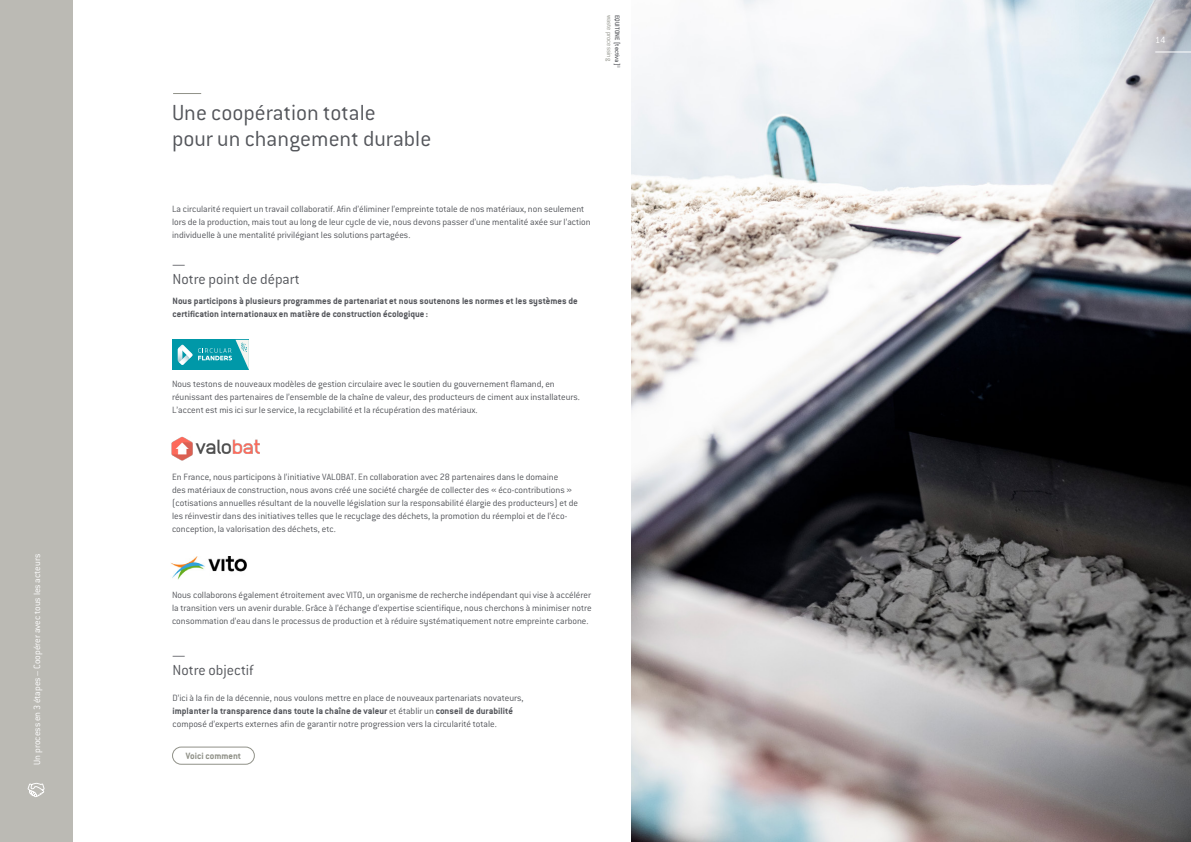
<style>
.page{position:relative;width:1191px;height:842px;background:#fff}
.page>*{position:absolute;margin:0;border:0;box-sizing:border-box;transform-origin:0 0}
.t1{font:300 24px/26px "ITC Conduit LTCE";color:#54565b}
.t2{font:300 16px/15px "ITC Conduit LTCE";color:#54565b}
.t3{font:300 10px/13px "ITC Conduit LTCE";color:#54565b}
.t4{font:700 10px/13px "ITC Conduit LTCE";color:#54565b}
.t5{font:300 10px "ITC Conduit LTCE";color:#fff}
.t6{font:700 10px "ITC Conduit LTCE";color:#909188}
.t7{font:500 7px/8px "ITC Conduit LTCE";color:#54565b}
.s1{font-weight:300;color:#909188}
.s2{font-weight:700}
</style>
<div class="page">
<img style="left:631px;top:0;width:560px;height:842px">
<div style="left:0;top:0;width:72px;height:842px;background:#bbbab4"></div>
<svg style="left:28px;top:783px;width:17px;height:14px"></svg>
<svg style="left:173px;top:93px;width:28px;height:1px"></svg>
<div style="left:172px;top:746px;width:83px;height:19px;border:1px solid #909188;border-radius:9px"></div>
<div style="left:172px;top:340px;width:77px;height:30px;background:#0098a8"></div>
<svg style="left:178px;top:340px;width:71px;height:30px"></svg>
<img style="left:171px;top:436px;width:89px;height:25px">
<img style="left:171px;top:556px;width:76px;height:23px">
<hr style="left:1155px;top:52px;width:36px;height:1px;background:#fff">
<p class="t5" style="left:31px;top:765px;width:212px;rotate:-90deg">Un process en 3 étapes – Coopérer avec tous les acteurs</p>
<h1 class="t1" style="left:172px;top:100px;width:261px">Une coopération totale<br>pour un changement durable</h1>
<p class="t7" style="left:621px;top:15px;width:55px;rotate:90deg">EQUITONE [tectiva]<sup>© </sup><span class="s1">waste processing</span></p>
<p class="t3" style="left:172px;top:203px;width:420px">La circularité requiert un travail collaboratif. Afin d’éliminer l’empreinte totale de nos matériaux, non seulement lors de la production, mais tout au long de leur cycle de vie, nous devons passer d’une mentalité axée sur l’action individuelle à une mentalité privilégiant les solutions partagées.</p>
<h2 class="t2" style="left:172px;top:256px;width:129px">—<br>Notre point de départ</h2>
<p class="t4" style="left:172px;top:294px;width:407px">Nous participons à plusieurs programmes de partenariat et nous soutenons les normes et les systèmes de certification internationaux en matière de construction écologique:</p>
<p class="t3" style="left:172px;top:378px;width:409px">Nous testons de nouveaux modèles de gestion circulaire avec le soutien du gouvernement flamand, en réunissant des partenaires de l’ensemble de la chaîne de valeur, des producteurs de ciment aux installateurs.<br>L’accent est mis ici sur le service, la recyclabilité et la récupération des matériaux.</p>
<p class="t3" style="left:172px;top:470px;width:408px">En France, nous participons à l’initiative VALOBAT. En collaboration avec 28 partenaires dans le domaine<br>des matériaux de construction, nous avons créé une société chargée de collecter des « éco-contributions » (cotisations annuelles résultant de la nouvelle législation sur la responsabilité élargie des producteurs) et de les réinvestir dans des initiatives telles que le recyclage des déchets, la promotion du réemploi et de l’éco&shy;conception, la valorisation des déchets, etc.</p>
<p class="t3" style="left:172px;top:588px;width:421px;text-align:justify">Nous collaborons également étroitement avec VITO, un organisme de recherche indépendant qui vise à accélérer la transition vers un avenir durable. Grâce à l’échange d’expertise scientifique, nous cherchons à minimiser notre consommation d’eau dans le processus de production et à réduire systématiquement notre empreinte carbone.</p>
<h2 class="t2" style="left:172px;top:648px;width:83px">—<br>Notre objectif</h2>
<p class="t3" style="left:172px;top:691px;width:352px">D’ici à la fin de la décennie, nous voulons mettre en place de nouveaux partenariats novateurs, <span class="s2">implanter la transparence dans toute la chaîne de valeur</span> et établir un <span class="s2">conseil de durabilité </span>composé d’experts externes afin de garantir notre progression vers la circularité totale.</p>
<p class="t6" style="left:186px;top:749px;width:57px">Voici comment</p>
<p class="t5" style="left:1155px;top:34px;width:12px">14</p>
</div>
